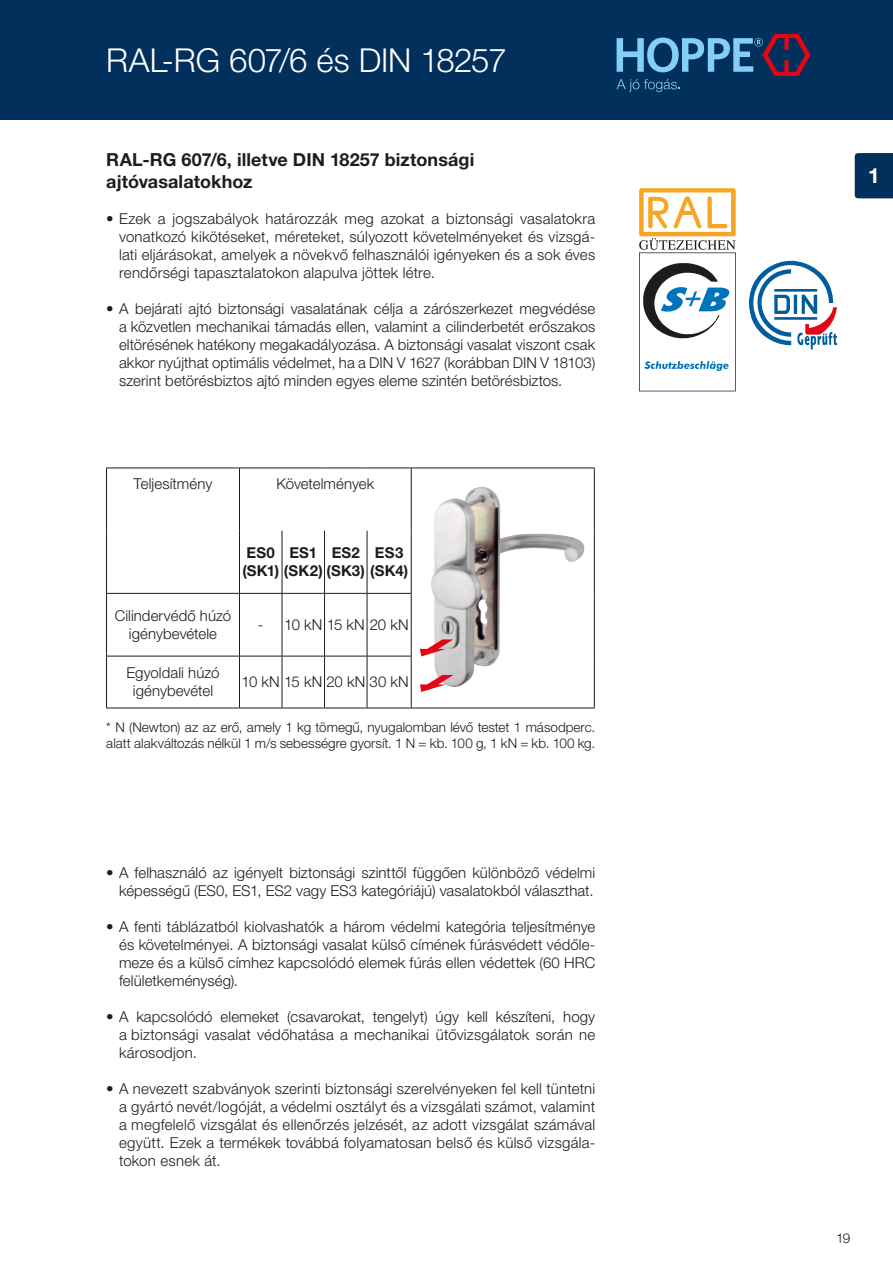
<style>
.page{position:relative;width:893px;height:1263px;background:#fff}
.page>*{position:absolute;margin:0;border:0;box-sizing:border-box;transform-origin:0 0}
.t1{font:300 33px "Helvetica Neue LTW1 G";letter-spacing:-.01em;color:#fff}
.t2{font:700 21px "Helvetica Neue LTW1 G";color:#fff}
.t3{font:700 18px/21.6px "Helvetica Neue LTW1 G";letter-spacing:.005em;color:#1d1d1b}
.t4{font:300 15px/18px "Helvetica Neue LTW1 G";letter-spacing:.005em;color:#1d1d1b;text-align:justify}
.t5{font:700 15px/18px "Helvetica Neue LTW1 G";letter-spacing:.015em;color:#1d1d1b}
.t6{font:300 13.5px/16.2px "Helvetica Neue LTW1 G";color:#1d1d1b}
</style>
<div class="page">
<div style="left:0;top:0;width:893px;height:119px;background:#00305b"></div>
<svg style="left:617px;top:34px;width:194px;height:58px"></svg>
<svg style="left:639px;top:188px;width:97px;height:203px"></svg>
<svg style="left:749px;top:260px;width:88px;height:89px"></svg>
<img style="left:431px;top:487px;width:153px;height:200px">
<svg style="left:420px;top:639px;width:33px;height:17px"></svg>
<svg style="left:420px;top:675px;width:33px;height:17px"></svg>
<hr style="left:106px;top:468px;width:133px;height:1px;background:#1d1d1b">
<hr style="left:106px;top:468px;width:1px;height:63px;background:#1d1d1b">
<hr style="left:106px;top:531px;width:1px;height:62px;background:#1d1d1b">
<hr style="left:239px;top:468px;width:43px;height:1px;background:#1d1d1b">
<hr style="left:239px;top:468px;width:1px;height:63px;background:#1d1d1b">
<hr style="left:282px;top:468px;width:43px;height:1px;background:#1d1d1b">
<hr style="left:325px;top:468px;width:42px;height:1px;background:#1d1d1b">
<hr style="left:367px;top:468px;width:44px;height:1px;background:#1d1d1b">
<hr style="left:411px;top:468px;width:184px;height:1px;background:#1d1d1b">
<hr style="left:411px;top:468px;width:1px;height:63px;background:#1d1d1b">
<hr style="left:594px;top:468px;width:1px;height:63px;background:#1d1d1b">
<hr style="left:594px;top:531px;width:1px;height:62px;background:#1d1d1b">
<hr style="left:594px;top:593px;width:1px;height:63px;background:#1d1d1b">
<hr style="left:594px;top:656px;width:1px;height:52px;background:#1d1d1b">
<hr style="left:411px;top:708px;width:184px;height:1px;background:#1d1d1b">
<hr style="left:239px;top:531px;width:1px;height:62px;background:#1d1d1b">
<hr style="left:282px;top:531px;width:1px;height:62px;background:#1d1d1b">
<hr style="left:324px;top:531px;width:1px;height:62px;background:#1d1d1b">
<hr style="left:367px;top:531px;width:1px;height:62px;background:#1d1d1b">
<hr style="left:411px;top:531px;width:1px;height:62px;background:#1d1d1b">
<hr style="left:106px;top:593px;width:133px;height:1px;background:#1d1d1b">
<hr style="left:106px;top:594px;width:1px;height:62px;background:#1d1d1b">
<hr style="left:239px;top:593px;width:43px;height:1px;background:#1d1d1b">
<hr style="left:239px;top:594px;width:1px;height:62px;background:#1d1d1b">
<hr style="left:282px;top:593px;width:43px;height:1px;background:#1d1d1b">
<hr style="left:282px;top:594px;width:1px;height:62px;background:#1d1d1b">
<hr style="left:325px;top:593px;width:42px;height:1px;background:#1d1d1b">
<hr style="left:324px;top:594px;width:1px;height:62px;background:#1d1d1b">
<hr style="left:367px;top:593px;width:44px;height:1px;background:#1d1d1b">
<hr style="left:367px;top:594px;width:1px;height:62px;background:#1d1d1b">
<hr style="left:411px;top:594px;width:1px;height:62px;background:#1d1d1b">
<hr style="left:106px;top:656px;width:133px;height:1px;background:#1d1d1b">
<hr style="left:106px;top:656px;width:1px;height:52px;background:#1d1d1b">
<hr style="left:239px;top:656px;width:43px;height:1px;background:#1d1d1b">
<hr style="left:239px;top:656px;width:1px;height:52px;background:#1d1d1b">
<hr style="left:282px;top:656px;width:43px;height:1px;background:#1d1d1b">
<hr style="left:282px;top:656px;width:1px;height:52px;background:#1d1d1b">
<hr style="left:325px;top:656px;width:42px;height:1px;background:#1d1d1b">
<hr style="left:324px;top:656px;width:1px;height:52px;background:#1d1d1b">
<hr style="left:367px;top:656px;width:44px;height:1px;background:#1d1d1b">
<hr style="left:367px;top:656px;width:1px;height:52px;background:#1d1d1b">
<hr style="left:411px;top:656px;width:1px;height:52px;background:#1d1d1b">
<hr style="left:106px;top:708px;width:133px;height:1px;background:#1d1d1b">
<hr style="left:239px;top:708px;width:43px;height:1px;background:#1d1d1b">
<hr style="left:282px;top:708px;width:43px;height:1px;background:#1d1d1b">
<hr style="left:325px;top:708px;width:42px;height:1px;background:#1d1d1b">
<hr style="left:367px;top:708px;width:44px;height:1px;background:#1d1d1b">
<div style="left:855px;top:153px;width:38px;height:45px;background:#00305b"></div>
<h1 class="t1" style="left:106px;top:40px;width:402px">RAL-RG 607/6 és DIN 18257</h1>
<p class="t3" style="left:106px;top:149px;width:370px">RAL-RG 607/6, illetve DIN 18257 biztonsági ajtóvasalatokhoz</p>
<p class="t4" style="left:119px;top:209px;width:478px;text-indent:-13px">• Ezek a jogszabályok határozzák meg azokat a biztonsági vasalatokra vonatkozó kikötéseket, méreteket, súlyozott követelményeket és vizsgá&shy;lati eljárásokat, amelyek a növekvő felhasználói igényeken és a sok éves rendőrségi tapasztalatokon alapulva jöttek létre.</p>
<p class="t4" style="left:119px;top:299px;width:478px;text-indent:-13px">• A bejárati ajtó biztonsági vasalatának célja a zárószerkezet megvédése a közvetlen mechanikai támadás ellen, valamint a cilinderbetét erőszakos eltörésének hatékony megakadályozása. A biztonsági vasalat viszont csak akkor nyújthat optimális védelmet, ha a DIN V 1627 (korábban DIN V 18103) szerint betörésbiztos ajtó minden egyes eleme szintén betörésbiztos.</p>
<p class="t4" style="left:134px;top:475px;width:80px">Teljesítmény</p>
<p class="t4" style="left:276px;top:475px;width:100px">Követelmények</p>
<p class="t5" style="left:242px;top:544px;width:167px">ES0<br>(SK1) (SK2) (SK3) (SK4)</p>
<p class="t5" style="left:289px;top:544px;width:29px">ES1</p>
<p class="t5" style="left:332px;top:544px;width:30px">ES2</p>
<p class="t5" style="left:375px;top:544px;width:30px">ES3</p>
<p class="t4" style="left:115px;top:607px;width:118px;text-align:center">Cilindervédő húzó igénybevétele</p>
<p class="t4" style="left:258px;top:616px;width:152px">- 10 kN 15 kN 20 kN</p>
<p class="t4" style="left:126px;top:664px;width:95px;text-align:center">Egyoldali húzó igénybevétel</p>
<p class="t4" style="left:242px;top:673px;width:169px">10 kN 15 kN 20 kN 30 kN</p>
<p class="t6" style="left:106px;top:719px;width:490px">* N (Newton) az az erő, amely 1 kg tömegű, nyugalomban lévő testet 1 másodperc. alatt alakváltozás nélkül 1 m/s sebességre gyorsít. 1 N = kb. 100 g, 1 kN = kb. 100 kg.</p>
<p class="t4" style="left:106px;top:864px;width:490px;text-align:right">• A felhasználó az igényelt biztonsági szinttől függően különböző védelmi képességű (ES0, ES1, ES2 vagy ES3 kategóriájú) vasalatokból választhat.</p>
<p class="t4" style="left:119px;top:918px;width:478px;text-indent:-13px">• A fenti táblázatból kiolvashatók a három védelmi kategória teljesítménye és követelményei. A biztonsági vasalat külső címének fúrásvédett védőle&shy;meze és a külső címhez kapcsolódó elemek fúrás ellen védettek (60 HRC felületkeménység).</p>
<p class="t4" style="left:119px;top:1008px;width:478px;text-indent:-13px">• A kapcsolódó elemeket (csavarokat, tengelyt) úgy kell készíteni, hogy a biztonsági vasalat védőhatása a mechanikai ütővizsgálatok során ne károsodjon.</p>
<p class="t4" style="left:119px;top:1080px;width:478px;text-indent:-13px">• A nevezett szabványok szerinti biztonsági szerelvényeken fel kell tüntetni a gyártó nevét/logóját, a védelmi osztályt és a vizsgálati számot, valamint a megfelelő vizsgálat és ellenőrzés jelzését, az adott vizsgálat számával együtt. Ezek a termékek továbbá folyamatosan belső és külső vizsgála&shy;tokon esnek át.</p>
<h2 class="t2" style="left:868px;top:162px;width:13px">1</h2>
<p class="t6" style="left:836px;top:1230px;width:16px">19</p>
</div>
